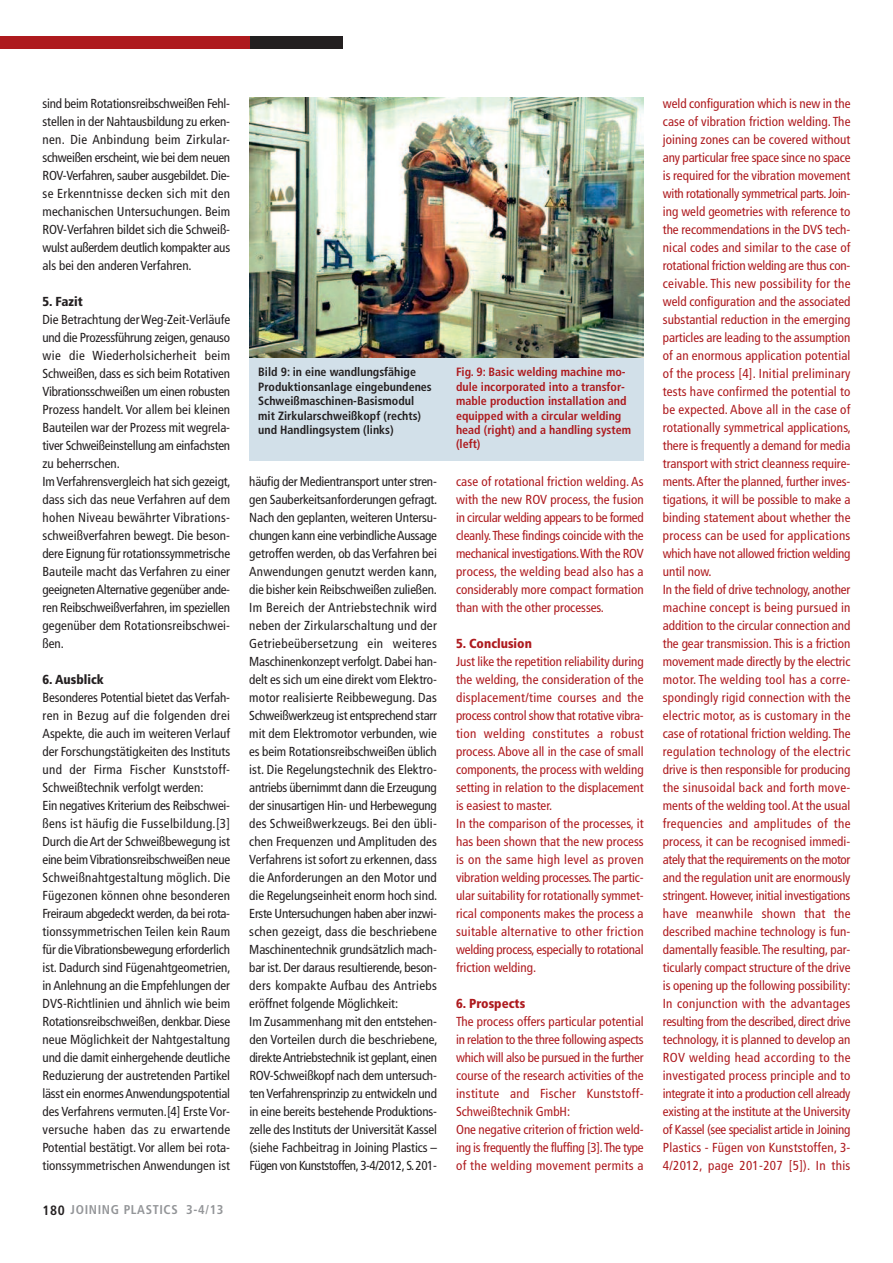
<style>
.page{position:relative;width:893px;height:1263px;background:#fff}
.page>*{position:absolute;margin:0;border:0;box-sizing:border-box;transform-origin:0 0}
.t1{font:condensed 13.05px/18px "Frutiger LT Std";letter-spacing:-.005em;color:#231f20}
.t2{font:condensed 13.05px/18px "Frutiger LT Std";color:#ae1a1e}
.t3{font:900 condensed 13.05px "Frutiger LT Std";color:#ae1a1e}
.t4{font:900 condensed 13.05px "Frutiger LT Std";color:#231f20}
.t5{font:700 condensed 12.75px "Frutiger LT Std";letter-spacing:.05em;color:#939598}
.t6{font:700 condensed 12px/14.4px "Frutiger LT Std";color:#ae1a1e}
.t7{font:700 condensed 12px/14.4px "Frutiger LT Std";color:#231f20}
.s1{font-size:13.5px;color:#231f20}
</style>
<div class="page">
<div style="left:250px;top:36px;width:93px;height:13px;background:#231f20"></div>
<div style="left:0;top:36px;width:250px;height:13px;background:#ae1a1e"></div>
<img style="left:249px;top:98px;width:395px;height:260px">
<div style="left:249px;top:358px;width:395px;height:103px;background:#d2e0e9"></div>
<p class="t1" style="left:43px;top:96px;width:189px;text-align:justify">sind beim Rotationsreibschweißen Fehl&shy;stellen in der Nahtausbildung zu erken&shy;nen. Die Anbindung beim Zirkular&shy;schweißen erscheint,wie bei dem neuen ROV-Verfahren, sauber ausgebildet. Die&shy;se Erkenntnisse decken sich mit den mechanischen Untersuchungen. Beim ROV-Verfahren bildet sich die Schweiß&shy;wulst außerdem deutlich kompakter aus als bei den anderen Verfahren.</p>
<p class="t4" style="left:43px;top:296px;width:42px">5. Fazit</p>
<p class="t1" style="left:43px;top:312px;width:190px">Die Betrachtung derWeg-Zeit-Verläufe und die Prozessführung zeigen, genauso wie die Wiederholsicherheit beim Schweißen, dass es sich beim Rotativen Vibrationsschweißen um einen robusten Prozess handelt. Vor allem bei kleinen Bauteilen war der Prozess mit wegrela&shy;tiver Schweißeinstellung am einfachsten zu beherrschen.<br>ImVerfahrensvergleich hat sich gezeigt, dass sich das neue Verfahren auf dem hohen Niveau bewährter Vibrations&shy;schweißverfahren bewegt. Die beson&shy;dere Eignung für rotationssymmetrische Bauteile macht das Verfahren zu einer geeignetenAlternative gegenüber ande&shy;ren Reibschweißverfahren, im speziellen gegenüber dem Rotationsreibschwei&shy;ßen.</p>
<p class="t4" style="left:43px;top:674px;width:63px">6. Ausblick</p>
<p class="t1" style="left:42px;top:690px;width:190px">Besonderes Potential bietet dasVerfah&shy;ren in Bezug auf die folgenden drei Aspekte, die auch im weiteren Verlauf der Forschungstätigkeiten des Instituts und der Firma Fischer Kunststoff-Schweißtechnik verfolgt werden:<br>Ein negatives Kriterium des Reibschwei&shy;ßens ist häufig die Fusselbildung.[3] Durch dieArt der Schweißbewegung ist eine beimVibrationsreibschweißen neue Schweißnahtgestaltung möglich. Die Fügezonen können ohne besonderen Freiraum abgedeckt werden, da bei rota&shy;tionssymmetrischen Teilen kein Raum für dieVibrationsbewegung erforderlich ist. Dadurch sind Fügenahtgeometrien, inAnlehnung an die Empfehlungen der DVS-Richtlinien und ähnlich wie beim Rotationsreibschweißen, denkbar. Diese neue Möglichkeit der Nahtgestaltung und die damit einhergehende deutliche Reduzierung der austretenden Partikel lässt ein enormesAnwendungspotential des Verfahrens vermuten.[4] Erste Vor&shy;versuche haben das zu erwartende Potential bestätigt. Vor allem bei rota&shy;tionssymmetrischen Anwendungen ist</p>
<p class="t5" style="left:43px;top:1204px;width:183px"><span class="s1">180</span> JOINING PLASTICS 3-4/13</p>
<p class="t7" style="left:258px;top:366px;width:175px">Bild 9: in eine wandlungsfähige<br>Produktionsanlage eingebundenes schweißmaschinen-Basismodul mit Zirkularschweißkopf (rechts) und Handlingsystem (links)</p>
<p class="t6" style="left:456px;top:366px;width:176px">Fig. 9: Basic welding machine mo&shy;dule incorporated into a transfor&shy;mable production installation and equipped with a circular welding head (right) and a handling system (left)</p>
<p class="t1" style="left:249px;top:474px;width:190px">häufig der Medientransport unter stren&shy;gen Sauberkeitsanforderungen gefragt.<br>Nach den geplanten,weiteren Untersu&shy;chungen kann eine verbindlicheAussage getroffen werden, ob dasVerfahren bei Anwendungen genutzt werden kann, die bisher kein Reibschweißen zuließen.<br>Im Bereich der Antriebstechnik wird neben der Zirkularschaltung und der Getriebeübersetzung ein weiteres Maschinenkonzept verfolgt. Dabei han&shy;delt es sich um eine direkt vom Elektro&shy;motor realisierte Reibbewegung. Das Schweißwerkzeug ist entsprechend starr mit dem Elektromotor verbunden, wie es beim Rotationsreibschweißen üblich ist. Die Regelungstechnik des Elektro&shy;antriebs übernimmt dann die Erzeugung der sinusartigen Hin- und Herbewegung des Schweißwerkzeugs. Bei den übli&shy;chen Frequenzen und Amplituden des Verfahrens ist sofort zu erkennen, dass die Anforderungen an den Motor und die Regelungseinheit enorm hoch sind.<br>Erste Untersuchungen haben aber inzwi&shy;schen gezeigt, dass die beschriebene Maschinentechnik grundsätzlich mach&shy;bar ist.Der daraus resultierende, beson&shy;ders kompakte Aufbau des Antriebs eröffnet folgende Möglichkeit:<br>Im Zusammenhang mit den entstehen&shy;den Vorteilen durch die beschriebene, direkteAntriebstechnik ist geplant, einen ROV-Schweißkopf nach dem untersuch&shy;tenVerfahrensprinzip zu entwickeln und in eine bereits bestehende Produktions&shy;zelle des Instituts der Universität Kassel (siehe Fachbeitrag in Joining Plastics – Fügen von Kunststoffen,3-4/2012, S.201-</p>
<p class="t2" style="left:456px;top:474px;width:189px;text-align:justify">case of rotational friction welding. As with the new ROV process, the fusion in circular welding appears to be formed cleanly.These findings coincide with the mechanical investigations.With the ROV process, the welding bead also has a considerably more compact formation than with the other processes.</p>
<p class="t3" style="left:456px;top:638px;width:77px">5. Conclusion</p>
<p class="t2" style="left:456px;top:654px;width:189px">Just like the repetition reliability during the welding, the consideration of the displacement/time courses and the process control show that rotative vibra&shy;tion welding constitutes a robust process. Above all in the case of small components, the process with welding setting in relation to the displacement is easiest to master.<br>In the comparison of the processes, it has been shown that the new process is on the same high level as proven vibration welding processes.The partic&shy;ular suitability for rotationally symmet&shy;rical components makes the process a suitable alternative to other friction welding process, especially to rotational friction welding.</p>
<p class="t3" style="left:456px;top:998px;width:71px">6. Prospects</p>
<p class="t2" style="left:456px;top:1014px;width:189px">The process offers particular potential in relation to the three following aspects which will also be pursued in the further course of the research activities of the institute and Fischer Kunststoff-Schweißtechnik GmbH:<br>One negative criterion of friction weld&shy;ing is frequently the fluffing [3].The type of the welding movement permits a</p>
<p class="t2" style="left:663px;top:96px;width:190px">weld configuration which is new in the case of vibration friction welding. The joining zones can be covered without any particular free space since no space is required for the vibration movement with rotationally symmetrical parts. Join&shy;ing weld geometries with reference to the recommendations in the DVS tech&shy;nical codes and similar to the case of rotational friction welding are thus con&shy;ceivable. This new possibility for the weld configuration and the associated substantial reduction in the emerging particles are leading to the assumption of an enormous application potential of the process [4]. Initial preliminary tests have confirmed the potential to be expected. Above all in the case of rotationally symmetrical applications, there is frequently a demand for media transport with strict cleanness require&shy;ments.After the planned, further inves&shy;tigations, it will be possible to make a binding statement about whether the process can be used for applications which have not allowed friction welding until now.<br>In the field of drive technology, another machine concept is being pursued in addition to the circular connection and the gear transmission. This is a friction movement made directly by the electric motor. The welding tool has a corre&shy;spondingly rigid connection with the electric motor, as is customary in the case of rotational friction welding. The regulation technology of the electric drive is then responsible for producing the sinusoidal back and forth move&shy;ments of the welding tool.At the usual frequencies and amplitudes of the process, it can be recognised immedi&shy;ately that the requirements on the motor and the regulation unit are enormously stringent.However, initial investigations have meanwhile shown that the described machine technology is fun&shy;damentally feasible.The resulting, par&shy;ticularly compact structure of the drive is opening up the following possibility:<br>In conjunction with the advantages resulting from the described, direct drive technology, it is planned to develop an ROV welding head according to the investigated process principle and to integrate it into a production cell already existing at the institute at the University of Kassel (see specialist article in Joining Plastics - Fügen von Kunststoffen, 3- 4/2012, page 201-207 [5]). In this</p>
</div>
